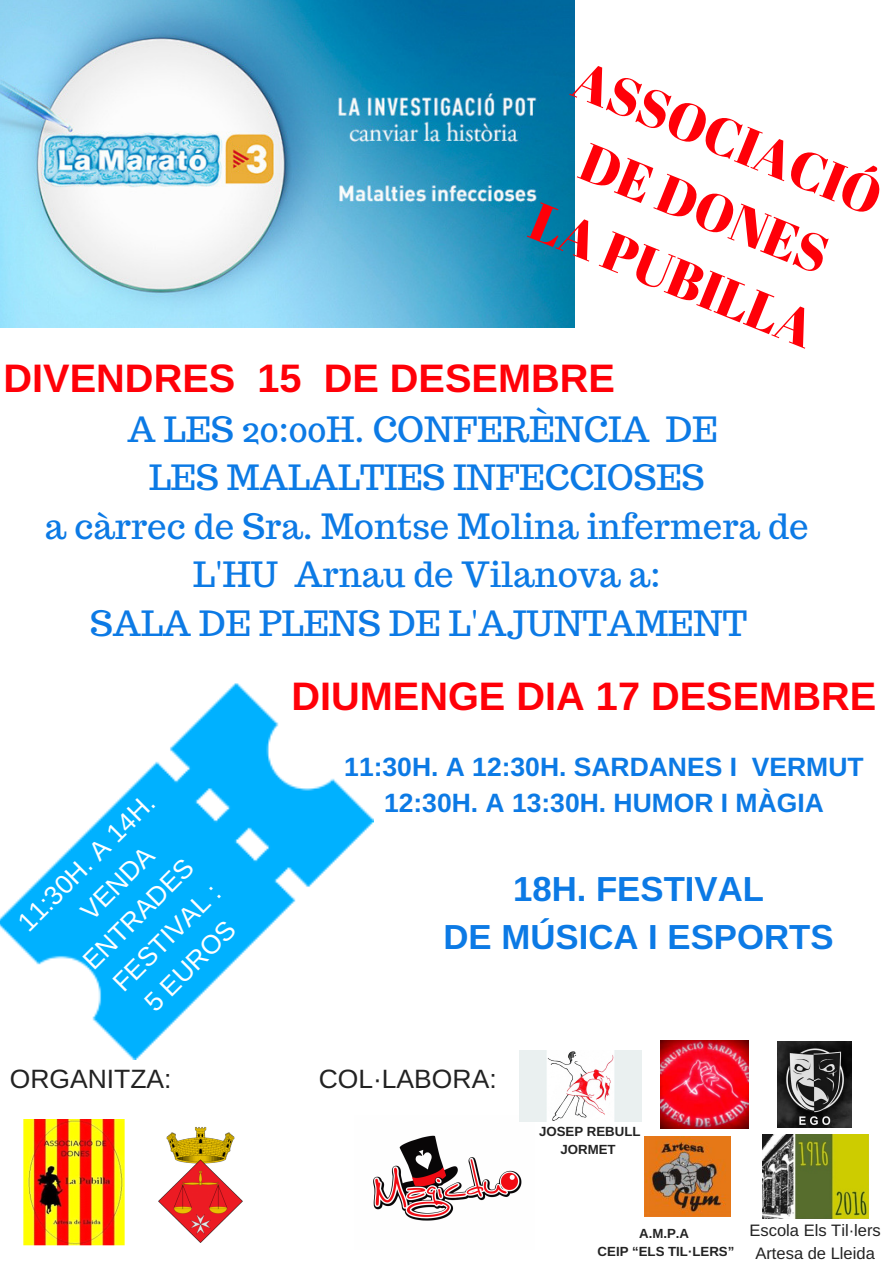
<style>
.page{position:relative;width:893px;height:1263px;background:#fff}
.page>*{position:absolute;margin:0;border:0;box-sizing:border-box;transform-origin:0 0}
.t1{font:52.95px/73.7px "Abril Fatface";color:#ff0008;text-align:center}
.t2{font:700 39.75px "Arimo";color:#ff0008}
.t3{font:34.8px/48.4px "Trocchi";color:#0c7ae5;text-align:center}
.t4{font:700 34.8px/48.4px "Arimo";color:#0c7ae5;text-align:center}
.t5{font:26.47px/36.6px "Arimo";color:#fff;text-align:center}
.t6{font:700 26.47px/36.6px "Arimo";color:#0c7ae5;text-align:center}
.t7{font:26.47px "Arimo";color:#222}
.t8{font:16.58px/23.1px "Arimo";color:#222;text-align:center}
.t9{font:700 13.27px/18px "Arimo";color:#222;text-align:center}
</style>
<div class="page">
<img style="left:0;top:0;width:575px;height:327px">
<img style="left:645px;top:1136px;width:86px;height:80px">
<img style="left:763px;top:1134px;width:106px;height:85px">
<img style="left:24px;top:1120px;width:100px;height:126px">
<img style="left:778px;top:1042px;width:73px;height:85px">
<img style="left:373px;top:1121px;width:161px;height:100px">
<img style="left:158px;top:1127px;width:85px;height:116px">
<img style="left:660px;top:1040px;width:89px;height:89px">
<img style="left:0;top:683px;width:374px;height:377px">
<img style="left:519px;top:1051px;width:122px;height:70px">
<h1 class="t1" style="left:590px;top:41px;width:328px;rotate:22deg">ASSOCIACIÓ<br>DE DONES<br>LA PUBILLA</h1>
<p class="t2" style="left:4px;top:356px;width:613px">DIVENDRES 15 DE DESEMBRE</p>
<p class="t3" style="left:45px;top:405px;width:765px">A LES 20:00H. CONFERÈNCIA DE<br>LES MALALTIES INFECCIOSES<br>a càrrec de Sra. Montse Molina infermera de<br>L'HU Arnau de Vilanova a:<br>SALA DE PLENS DE L'AJUNTAMENT</p>
<p class="t5" style="left:18px;top:899px;width:193px;rotate:-45deg">11:30H VENDA<br>ENTRADES<br>FESTIVAL :<br>5 EUROS</p>
<p class="t5" style="left:10px;top:913px;width:182px;rotate:-45deg">11:30H. A 14H.<br>VENDA<br>ENTRADES<br>FESTIVAL :<br>5 EUROS</p>
<p class="t2" style="left:291px;top:674px;width:586px">DIUMENGE DIA 17 DESEMBRE</p>
<p class="t6" style="left:344px;top:748px;width:521px">11:30H. A 12:30H. SARDANES I VERMUT<br>12:30H. A 13:30H. HUMOR I MÀGIA</p>
<p class="t4" style="left:443px;top:864px;width:392px">18H. FESTIVAL<br>DE MÚSICA I ESPORTS</p>
<p class="t7" style="left:10px;top:1063px;width:163px">ORGANITZA:</p>
<p class="t7" style="left:319px;top:1063px;width:180px">COL·LABORA:</p>
<p class="t9" style="left:539px;top:1122px;width:103px">JOSEP REBULL<br>JORMET</p>
<p class="t9" style="left:598px;top:1225px;width:138px">A.M.P.A<br>CEIP “ELS TIL·LERS”</p>
<p class="t8" style="left:749px;top:1218px;width:133px">Escola Els Til·lers<br>Artesa de Lleida</p>
</div>
